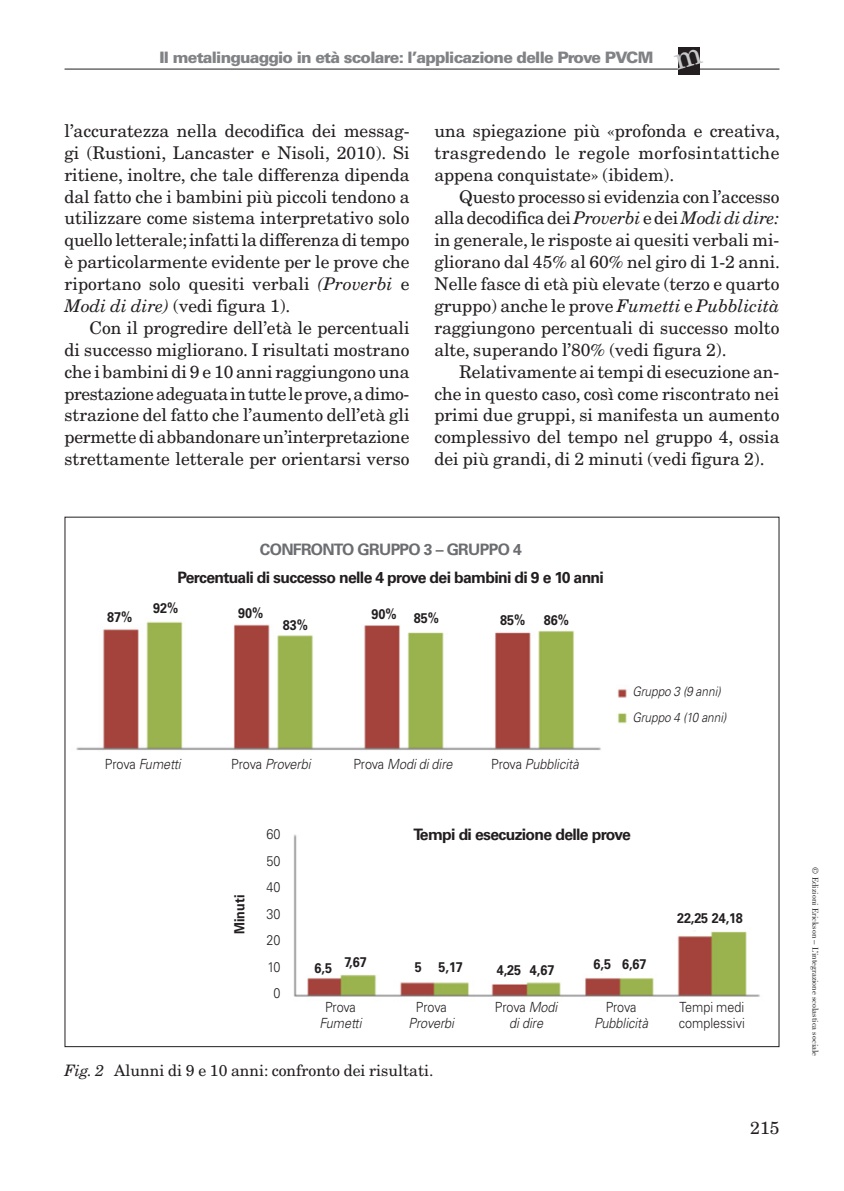
<style>
.page{position:relative;width:844px;height:1191px;background:#fff}
.page>*{position:absolute;margin:0;border:0;box-sizing:border-box;transform-origin:0 0}
.t1{font:17.5px/21.9px "New Century Schlbk LT Std";color:#231f20;text-align:justify}
.t2{font:700 15.75px "Univers LT Std";letter-spacing:-.04em;color:#231f20}
.t3{font:900 15.75px "Univers LT Std";letter-spacing:-.05em;color:#808285}
.t4{font:15.75px "New Century Schlbk LT Std";color:#231f20}
.t5{font:700 15.75px "Univers LT Std";letter-spacing:-.04em;color:#6c6d70}
.t6{font:italic 300 14px/15.8px "Univers LT Std";color:#231f20;text-align:center;scale:.9 1}
.t7{font:700 14px "Univers LT Std";color:#231f20;scale:.9 1}
.t8{font:300 14px/26.4px "Univers LT Std";color:#231f20;text-align:center;scale:.9 1}
.t9{font:italic 300 13.12px/26.2px "Univers LT Std";color:#231f20;scale:.9 1}
.t10{font:8.75px "Bodoni Std";color:#231f20}
.s1{font-style:italic}
.s2{font-style:normal}
</style>
<div class="page">
<div style="left:678px;top:47px;width:21px;height:28px;background:#231f20"></div>
<hr style="left:64px;top:69px;width:715px;height:1px;background:#231f20">
<img style="left:76px;top:621px;width:684px;height:376px">
<svg style="left:673px;top:48px;width:30px;height:22px"></svg>
<p class="t3" style="left:159px;top:47px;width:495px">Il metalinguaggio in età scolare: l’applicazione delle Prove PVCM</p>
<p class="t1" style="left:64px;top:120px;width:346px">l’accuratezza nella decodifica dei messag&shy;gi (Rustioni, Lancaster e Nisoli, 2010). Si ritiene, inoltre, che tale differenza dipenda dal fatto che i bambini più piccoli tendono a utilizzare come sistema interpretativo solo quello letterale; infatti la differenza di tempo è particolarmente evidente per le prove che riportano solo quesiti verbali <span class="s1">(Proverbi</span> e <span class="s1">Modi di dire)</span> (vedi figura 1).</p>
<p class="t1" style="left:64px;top:317px;width:346px;text-indent:25px">Con il progredire dell’età le percentuali di successo migliorano. I risultati mostrano che i bambini di 9 e 10 anni raggiungono una prestazione adeguata in tutte le prove, a dimo&shy;strazione del fatto che l’aumento dell’età gli permette di abbandonare un’interpretazione strettamente letterale per orientarsi verso</p>
<p class="t1" style="left:434px;top:120px;width:347px">una spiegazione più «profonda e creativa, trasgredendo le regole morfosintattiche appena conquistate» (ibidem).</p>
<p class="t1" style="left:434px;top:185px;width:347px;text-indent:25px">Questo processo si evidenzia con l’accesso alla decodifica dei <span class="s1">Proverbi</span> e dei <span class="s1">Modi di dire: </span>in generale, le risposte ai quesiti verbali mi&shy;gliorano dal 45% al 60% nel giro di 1-2 anni.<br>Nelle fasce di età più elevate (terzo e quarto gruppo) anche le prove <span class="s1">Fumetti</span> e <span class="s1">Pubblicità </span>raggiungono percentuali di successo molto alte, superando l’80% (vedi figura 2).</p>
<p class="t1" style="left:434px;top:360px;width:346px;text-indent:25px">Relativamente ai tempi di esecuzione an&shy;che in questo caso, così come riscontrato nei primi due gruppi, si manifesta un aumento complessivo del tempo nel gruppo 4, ossia dei più grandi, di 2 minuti (vedi figura 2).</p>
<p class="t5" style="left:260px;top:540px;width:263px">CONFRONTO GRUPPO 3 – GRUPPO 4</p>
<p class="t2" style="left:177px;top:568px;width:428px">Percentuali di successo nelle 4 prove dei bambini di 9 e 10 anni</p>
<p class="t7" style="left:153px;top:600px;width:30px">92%</p>
<p class="t7" style="left:107px;top:608px;width:30px">87%</p>
<p class="t7" style="left:238px;top:605px;width:30px">90%</p>
<p class="t7" style="left:371px;top:606px;width:30px">90%</p>
<p class="t7" style="left:500px;top:611px;width:30px">85%</p>
<p class="t7" style="left:413px;top:610px;width:30px">85%</p>
<p class="t7" style="left:543px;top:611px;width:30px">86%</p>
<p class="t7" style="left:283px;top:616px;width:30px">83%</p>
<p class="t6" style="left:105px;top:756px;width:86px"><span class="s2">Prova</span> Fumetti</p>
<p class="t6" style="left:231px;top:756px;width:89px"><span class="s2">Prova</span> Proverbi</p>
<p class="t6" style="left:353px;top:756px;width:112px"><span class="s2">Prova</span> Modi di dire</p>
<p class="t6" style="left:491px;top:756px;width:99px"><span class="s2">Prova</span> Pubblicità</p>
<p class="t9" style="left:632px;top:678px;width:106px">Gruppo 3 (9 anni)<br>Gruppo 4 (10 anni)</p>
<p class="t7" style="left:231px;top:934px;width:45px;rotate:-90deg">Minuti</p>
<p class="t8" style="left:266px;top:821px;width:17px">60<br>50<br>40<br>30<br>20<br>10<br>0</p>
<p class="t2" style="left:413px;top:824px;width:219px">Tempi di esecuzione delle prove</p>
<p class="t7" style="left:314px;top:959px;width:21px">6,5</p>
<p class="t7" style="left:344px;top:953px;width:26px">7,67</p>
<p class="t7" style="left:438px;top:959px;width:28px">5,17</p>
<p class="t7" style="left:529px;top:961px;width:29px">4,67</p>
<p class="t7" style="left:622px;top:956px;width:29px">6,67</p>
<p class="t7" style="left:415px;top:959px;width:9px">5</p>
<p class="t7" style="left:496px;top:961px;width:29px">4,25</p>
<p class="t7" style="left:593px;top:956px;width:21px">6,5</p>
<p class="t8" style="left:325px;top:993px;width:36px">Prova</p>
<p class="t6" style="left:319px;top:1015px;width:48px">Fumetti</p>
<p class="t8" style="left:416px;top:993px;width:36px">Prova</p>
<p class="t6" style="left:408px;top:1015px;width:52px">Proverbi</p>
<p class="t6" style="left:495px;top:999px;width:71px"><span class="s2">Prova</span> Modi di dire</p>
<p class="t8" style="left:605px;top:993px;width:36px">Prova</p>
<p class="t6" style="left:594px;top:1015px;width:61px">Pubblicità</p>
<p class="t4" style="left:64px;top:1060px;width:370px"><span class="s1">Fig. 2</span> Alunni di 9 e 10 anni: confronto dei risultati.</p>
<p class="t7" style="left:677px;top:910px;width:75px">22,25 24,18</p>
<p class="t8" style="left:678px;top:999px;width:75px;line-height:15.8px;text-align:left">Tempi medi complessivi</p>
<p class="t1" style="left:750px;top:1117px;width:31px">215</p>
<p class="t10" style="left:820px;top:867px;width:190px;rotate:90deg">© Edizioni Erickson – L’integrazione scolastica sociale</p>
</div>
